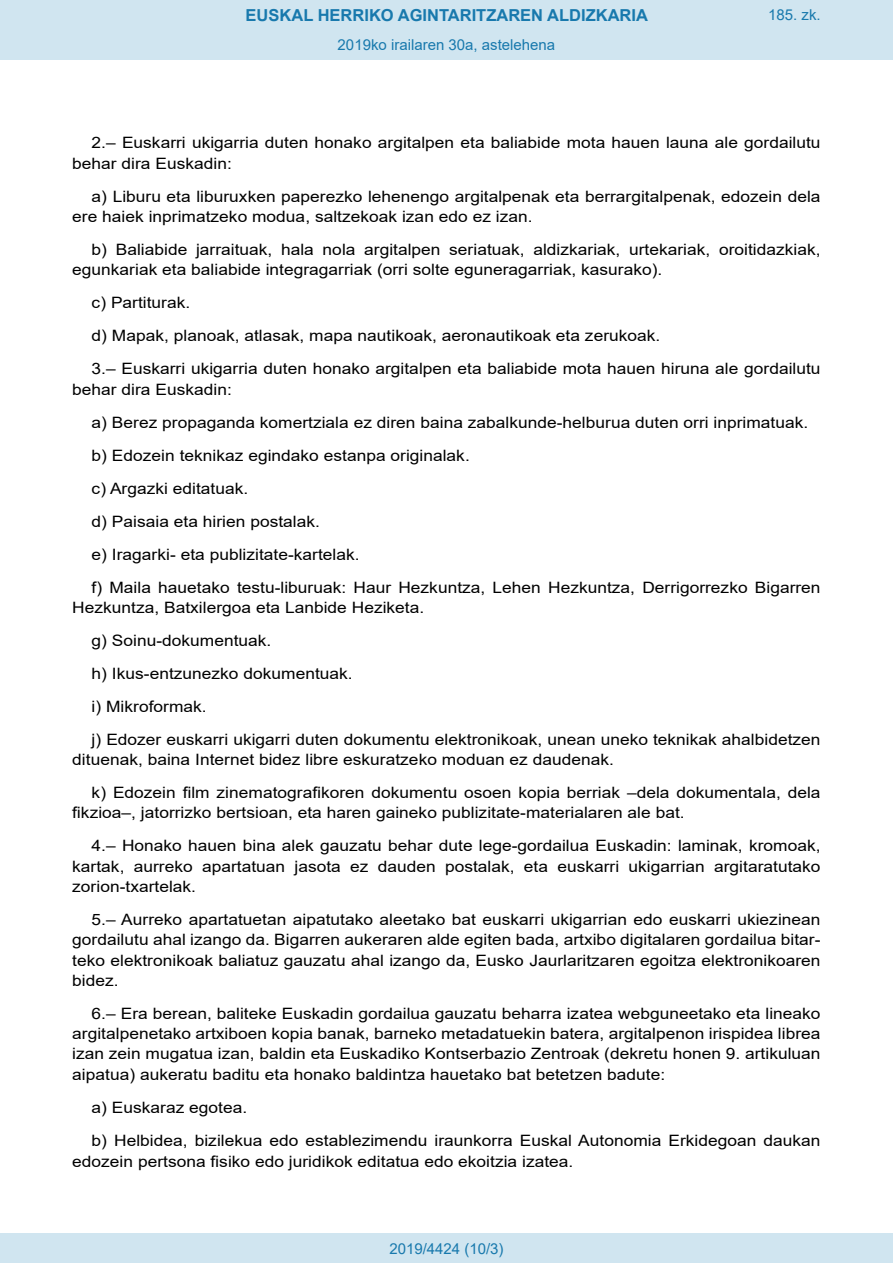
<style>
.page{position:relative;width:893px;height:1263px;background:#fff}
.page>*{position:absolute;margin:0;border:0;box-sizing:border-box;transform-origin:0 0}
.t1{font:700 16.5px "Arial";color:#1879ad}
.BOPVDetalle{font:15.6px/20.2px "Arial";color:#000;scale:1.11 1}
.Paginacion_Centro{font:15px "Arial";color:#1879ad}
</style>
<div class="page">
<div style="left:0;top:0;width:893px;height:60px;background:#d0e5f0"></div>
<div style="left:0;top:1233px;width:893px;height:30px;background:#d0e5f0"></div>
<p class="t1" style="left:246px;top:3px;width:404px">EUSKAL HERRIKO AGINTARITZAREN ALDIZKARIA</p>
<p class="Paginacion_Centro" style="left:338px;top:35px;width:219px">2019ko irailaren 30a, astelehena</p>
<p class="Paginacion_Centro" style="left:768px;top:5px;width:54px">185. zk.</p>
<p class="BOPVDetalle" style="left:72px;top:132px;width:676px;line-height:20.7px;text-indent:19px">2.– Euskarri ukigarria duten honako argitalpen eta baliabide mota hauen launa ale gordailutu behar dira Euskadin:</p>
<p class="BOPVDetalle" style="left:72px;top:186px;width:676px;text-indent:19px">a) Liburu eta liburuxken paperezko lehenengo argitalpenak eta berrargitalpenak, edozein dela ere haiek inprimatzeko modua, saltzekoak izan edo ez izan.</p>
<p class="BOPVDetalle" style="left:72px;top:239px;width:676px;text-indent:19px">b) Baliabide jarraituak, hala nola argitalpen seriatuak, aldizkariak, urtekariak, oroitidazkiak, egunkariak eta baliabide integragarriak (orri solte eguneragarriak, kasurako).</p>
<p class="BOPVDetalle" style="left:92px;top:293px;width:90px">c) Partiturak.</p>
<p class="BOPVDetalle" style="left:92px;top:326px;width:514px">d) Mapak, planoak, atlasak, mapa nautikoak, aeronautikoak eta zerukoak.</p>
<p class="BOPVDetalle" style="left:72px;top:359px;width:676px;text-indent:19px">3.– Euskarri ukigarria duten honako argitalpen eta baliabide mota hauen hiruna ale gordailutu behar dira Euskadin:</p>
<p class="BOPVDetalle" style="left:92px;top:412px;width:647px">a) Berez propaganda komertziala ez diren baina zabalkunde-helburua duten orri inprimatuak.</p>
<p class="BOPVDetalle" style="left:92px;top:445px;width:342px">b) Edozein teknikaz egindako estanpa originalak.</p>
<p class="BOPVDetalle" style="left:92px;top:478px;width:143px">c) Argazki editatuak.</p>
<p class="BOPVDetalle" style="left:92px;top:511px;width:207px">d) Paisaia eta hirien postalak.</p>
<p class="BOPVDetalle" style="left:92px;top:544px;width:243px">e) Iragarki- eta publizitate-kartelak.</p>
<p class="BOPVDetalle" style="left:72px;top:577px;width:676px;text-indent:19px">f) Maila hauetako testu-liburuak: Haur Hezkuntza, Lehen Hezkuntza, Derrigorrezko Bigarren<br>Hezkuntza, Batxilergoa eta Lanbide Heziketa.</p>
<p class="BOPVDetalle" style="left:92px;top:630px;width:163px">g) Soinu-dokumentuak.</p>
<p class="BOPVDetalle" style="left:92px;top:663px;width:237px">h) Ikus-entzunezko dokumentuak.</p>
<p class="BOPVDetalle" style="left:92px;top:696px;width:105px">i) Mikroformak.</p>
<p class="BOPVDetalle" style="left:72px;top:729px;width:676px;text-indent:19px">j) Edozer euskarri ukigarri duten dokumentu elektronikoak, unean uneko teknikak ahalbidetzen dituenak, baina Internet bidez libre eskuratzeko moduan ez daudenak.</p>
<p class="BOPVDetalle" style="left:72px;top:782px;width:676px;text-indent:19px">k) Edozein film zinematografikoren dokumentu osoen kopia berriak –dela dokumentala, dela fikzioa–, jatorrizko bertsioan, eta haren gaineko publizitate-materialaren ale bat.</p>
<p class="BOPVDetalle" style="left:72px;top:836px;width:676px;text-align:justify;text-indent:19px">4.– Honako hauen bina alek gauzatu behar dute lege-gordailua Euskadin: laminak, kromoak, kartak, aurreko apartatuan jasota ez dauden postalak, eta euskarri ukigarrian argitaratutako zorion-txartelak.</p>
<p class="BOPVDetalle" style="left:72px;top:909px;width:676px;text-align:justify;text-indent:19px">5.– Aurreko apartatuetan aipatutako aleetako bat euskarri ukigarrian edo euskarri ukiezinean gordailutu ahal izango da. Bigarren aukeraren alde egiten bada, artxibo digitalaren gordailua bitar&shy;teko elektronikoak baliatuz gauzatu ahal izango da, Eusko Jaurlaritzaren egoitza elektronikoaren bidez.</p>
<p class="BOPVDetalle" style="left:72px;top:1003px;width:676px;text-align:justify;text-indent:19px">6.– Era berean, baliteke Euskadin gordailua gauzatu beharra izatea webguneetako eta lineako argitalpenetako artxiboen kopia banak, barneko metadatuekin batera, argitalpenon irispidea librea izan zein mugatua izan, baldin eta Euskadiko Kontserbazio Zentroak (dekretu honen 9. artikuluan aipatua) aukeratu baditu eta honako baldintza hauetako bat betetzen badute:</p>
<p class="BOPVDetalle" style="left:92px;top:1097px;width:142px">a) Euskaraz egotea.</p>
<p class="BOPVDetalle" style="left:72px;top:1129px;width:675px;line-height:21px;text-indent:19px">b) Helbidea, bizilekua edo establezimendu iraunkorra Euskal Autonomia Erkidegoan daukan edozein pertsona fisiko edo juridikok editatua edo ekoitzia izatea.</p>
<p class="Paginacion_Centro" style="left:389px;top:1238px;width:116px">2019/4424 (10/3)</p>
</div>
